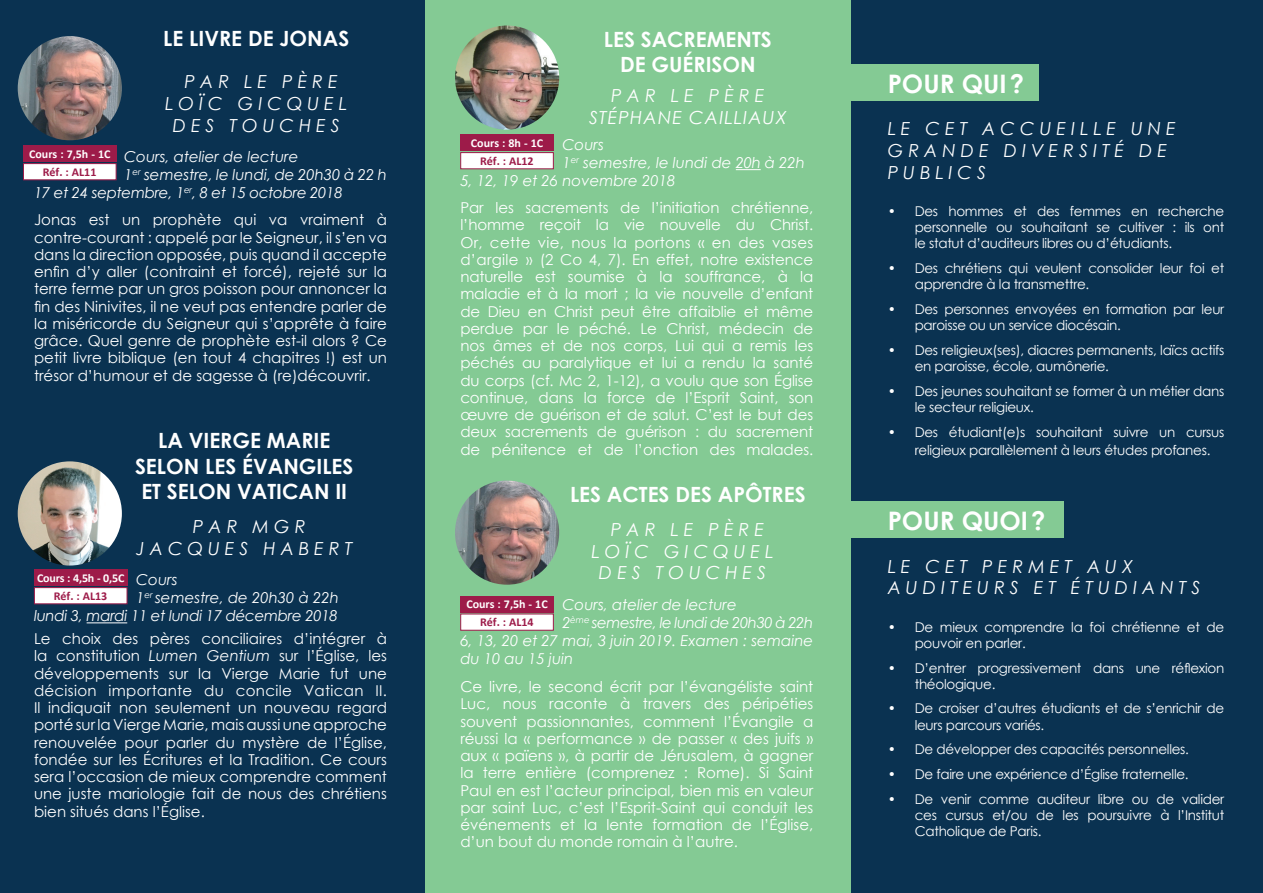
<style>
.page{position:relative;width:1263px;height:893px;background:#fff}
.page>*{position:absolute;margin:0;border:0;box-sizing:border-box;transform-origin:0 0}
.t1{font:700 25.5px "Century Gothic";color:#fff}
.t2{font:700 21px "Century Gothic";color:#fff}
.t3{font:italic 18px/21.6px "Century Gothic";letter-spacing:.275em;color:#fff;text-align:center}
.t4{font:italic 18px "Century Gothic";letter-spacing:.06em;color:#fff}
.t5{font:15px/17.2px "Century Gothic";color:#fff;text-align:justify}
.t6{font:italic 15px/18px "Century Gothic";color:#fff}
.t7{font:italic 15px "Century Gothic";letter-spacing:-.02em;color:#fff}
.t8{font:italic 15px "Century Gothic";letter-spacing:-.03em;color:#fff}
.t9{font:13.5px/16.2px "Century Gothic";letter-spacing:-.02em;color:#fff}
.Intro_texte{font:700 12px "Calibri";color:#fff}
.Intro_texte-2{font:700 12px "Calibri";color:#9d1b49}
.s1{font-style:italic}
</style>
<div class="page">
<div style="left:850px;top:0;width:413px;height:893px;background:#0a3251"></div>
<div style="left:0;top:0;width:425px;height:893px;background:#0a3251"></div>
<div style="left:425px;top:0;width:425px;height:893px;background:#84ca94"></div>
<hr style="left:87px;top:622px;width:40px;height:1px;background:#fff">
<svg style="left:736px;top:169px;width:25px;height:1px"></svg>
<div style="left:842px;top:65px;width:196px;height:36px;background:#84ca94"></div>
<div style="left:842px;top:502px;width:221px;height:36px;background:#84ca94"></div>
<img style="left:18px;top:36px;width:104px;height:104px;border-radius:52px">
<img style="left:455px;top:26px;width:104px;height:104px;border-radius:52px">
<img style="left:455px;top:480px;width:104px;height:105px;border-radius:52px">
<img style="left:18px;top:461px;width:104px;height:105px;border-radius:52px">
<div style="left:23px;top:163px;width:93px;height:17px;background:#fff;border:1px solid #9d1b49"></div>
<div style="left:34px;top:587px;width:93px;height:17px;background:#fff;border:1px solid #9d1b49"></div>
<div style="left:460px;top:152px;width:94px;height:17px;background:#fff;border:1px solid #9d1b49"></div>
<div style="left:460px;top:614px;width:94px;height:17px;background:#fff;border:1px solid #9d1b49"></div>
<div style="left:23px;top:146px;width:93px;height:16px;background:#9d1b49"></div>
<div style="left:34px;top:570px;width:93px;height:16px;background:#9d1b49"></div>
<div style="left:460px;top:135px;width:94px;height:16px;background:#9d1b49"></div>
<div style="left:460px;top:596px;width:94px;height:16px;background:#9d1b49"></div>
<p class="t2" style="left:163px;top:22px;width:188px">LE LIVRE DE JONAS</p>
<p class="t3" style="left:165px;top:71px;width:183px">PAR LE PÈRE<br>LOÏC GICQUEL</p>
<p class="t3" style="left:173px;top:114px;width:169px">DES TOUCHES</p>
<p class="t6" style="left:124px;top:148px;width:176px">Cours, atelier de lecture</p>
<p class="t6" style="left:124px;top:166px;width:264px">1<sup>er</sup> semestre, le lundi, de 20h30 à 22 h</p>
<p class="t7" style="left:34px;top:182px;width:310px">17 et 24 septembre, 1<sup>er</sup>, 8 et 15 octobre 2018</p>
<p class="t5" style="left:34px;top:211px;width:354px">Jonas est un prophète qui va vraiment à</p>
<p class="t5" style="left:34px;top:228px;width:354px">contre-courant : appelé par le Seigneur, il s’en va dans la direction opposée, puis quand il accepte enfin d’y aller (contraint et forcé), rejeté sur la terre ferme par un gros poisson pour annoncer la fin des Ninivites, il ne veut pas entendre parler de la miséricorde du Seigneur qui s’apprête à faire grâce. Quel genre de prophète est-il alors ? Ce petit livre biblique (en tout 4 chapitres !) est un trésor d’humour et de sagesse à (re)découvrir.</p>
<p class="Intro_texte" style="left:29px;top:146px;width:83px">Cours : 7,5h - 1C</p>
<p class="Intro_texte-2" style="left:43px;top:164px;width:55px">Réf. : AL11</p>
<p class="t2" style="left:158px;top:425px;width:174px">LA VIERGE MARIE</p>
<p class="t2" style="left:135px;top:450px;width:220px">SELON LES ÉVANGILES</p>
<p class="t2" style="left:141px;top:475px;width:207px">ET SELON VATICAN II</p>
<p class="t3" style="left:193px;top:515px;width:114px">PAR MGR</p>
<p class="t3" style="left:136px;top:537px;width:218px">JACQUES HABERT</p>
<p class="t6" style="left:136px;top:571px;width:43px">Cours</p>
<p class="t6" style="left:136px;top:589px;width:204px">1<sup>er</sup> semestre, de 20h30 à 22h</p>
<p class="t7" style="left:34px;top:605px;width:305px">lundi 3, mardi 11 et lundi 17 décembre 2018</p>
<p class="t5" style="left:34px;top:630px;width:354px">Le choix des pères conciliaires d’intégrer à la constitution <span class="s1">Lumen Gentium</span> sur l’Église, les développements sur la Vierge Marie fut une décision importante du concile Vatican II.</p>
<p class="t5" style="left:34px;top:699px;width:354px">Il indiquait non seulement un nouveau regard porté sur la Vierge Marie, mais aussi une approche renouvelée pour parler du mystère de l’Église, fondée sur les Écritures et la Tradition. Ce cours sera l’occasion de mieux comprendre comment une juste mariologie fait de nous des chrétiens bien situés dans l’Église.</p>
<p class="Intro_texte" style="left:37px;top:570px;width:89px">Cours : 4,5h - 0,5C</p>
<p class="Intro_texte-2" style="left:54px;top:588px;width:55px">Réf. : AL13</p>
<p class="t2" style="left:604px;top:23px;width:170px">LES SACREMENTS</p>
<p class="t2" style="left:620px;top:48px;width:137px">DE GUÉRISON</p>
<p class="t3" style="left:611px;top:85px;width:155px">PAR LE PÈRE</p>
<p class="t4" style="left:589px;top:105px;width:199px">STÉPHANE CAILLIAUX</p>
<p class="t6" style="left:562px;top:136px;width:43px">Cours</p>
<p class="t6" style="left:562px;top:154px;width:244px">1<sup>er</sup> semestre, le lundi de 20h à 22h</p>
<p class="t6" style="left:460px;top:172px;width:217px">5, 12, 19 et 26 novembre 2018</p>
<p class="t5" style="left:460px;top:199px;width:354px">Par les sacrements de l’initiation chrétienne, l’homme reçoit la vie nouvelle du Christ.</p>
<p class="t5" style="left:460px;top:233px;width:354px">Or, cette vie, nous la portons « en des vases d’argile » (2 Co 4, 7). En effet, notre existence naturelle est soumise à la souffrance, à la maladie et à la mort ; la vie nouvelle d’enfant de Dieu en Christ peut être affaiblie et même perdue par le péché. Le Christ, médecin de nos âmes et de nos corps, Lui qui a remis les péchés au paralytique et lui a rendu la santé du corps (cf. Mc 2, 1-12), a voulu que son Église continue, dans la force de l’Esprit Saint, son œuvre de guérison et de salut. C’est le but des deux sacrements de guérison : du sacrement de pénitence et de l’onction des malades.</p>
<p class="t2" style="left:570px;top:478px;width:237px">LES ACTES DES APÔTRES</p>
<p class="t3" style="left:592px;top:519px;width:183px">PAR LE PÈRE<br>LOÏC GICQUEL</p>
<p class="t3" style="left:599px;top:562px;width:169px">DES TOUCHES</p>
<p class="t6" style="left:562px;top:595px;width:176px">Cours, atelier de lecture</p>
<p class="t8" style="left:562px;top:612px;width:252px">2<sup>ème</sup> semestre, le lundi de 20h30 à 22h</p>
<p class="t6" style="left:460px;top:631px;width:354px">6, 13, 20 et 27 mai, 3 juin 2019. Examen : semaine du 10 au 15 juin</p>
<p class="t5" style="left:460px;top:678px;width:354px">Ce livre, le second écrit par l’évangéliste saint Luc, nous raconte à travers des péripéties souvent passionnantes, comment l’Évangile a réussi la « performance » de passer « des juifs » aux « païens », à partir de Jérusalem, à gagner la terre entière (comprenez : Rome). Si Saint Paul en est l’acteur principal, bien mis en valeur par saint Luc, c’est l’Esprit-Saint qui conduit les événements et la lente formation de l’Église, d’un bout du monde romain à l’autre.</p>
<p class="Intro_texte" style="left:471px;top:135px;width:74px">Cours : 8h - 1C</p>
<p class="Intro_texte-2" style="left:480px;top:153px;width:55px">Réf. : AL12</p>
<p class="Intro_texte" style="left:466px;top:597px;width:83px">Cours : 7,5h - 1C</p>
<p class="Intro_texte-2" style="left:480px;top:614px;width:55px">Réf. : AL14</p>
<p class="t1" style="left:888px;top:64px;width:138px">POUR QUI?</p>
<p class="t3" style="left:888px;top:118px;width:290px;text-align:left">LE CET ACCUEILLE UNE<br>GRANDE DIVERSITÉ DE</p>
<p class="t3" style="left:888px;top:161px;width:100px">PUBLICS</p>
<p class="t9" style="left:915px;top:203px;width:311px;text-align:justify;text-indent:-27px">• Des hommes et des femmes en recherche personnelle ou souhaitant se cultiver : ils ont le statut d’auditeurs libres ou d’étudiants.</p>
<p class="t9" style="left:915px;top:260px;width:311px;text-indent:-27px">• Des chrétiens qui veulent consolider leur foi et apprendre à la transmettre.</p>
<p class="t9" style="left:915px;top:301px;width:311px;text-indent:-27px">• Des personnes envoyées en formation par leur paroisse ou un service diocésain.</p>
<p class="t9" style="left:915px;top:342px;width:311px;text-indent:-27px">• Des religieux(ses), diacres permanents, laïcs actifs en paroisse, école, aumônerie.</p>
<p class="t9" style="left:915px;top:383px;width:311px;text-indent:-27px">• Des jeunes souhaitant se former à un métier dans le secteur religieux.</p>
<p class="t9" style="left:915px;top:423px;width:311px;line-height:18px;text-indent:-27px">• Des étudiant(e)s souhaitant suivre un cursus religieux parallèlement à leurs études profanes.</p>
<p class="t1" style="left:888px;top:501px;width:159px">POUR QUOI?</p>
<p class="t3" style="left:888px;top:555px;width:314px;text-align:left">LE CET PERMET AUX<br>AUDITEURS ET ÉTUDIANTS</p>
<p class="t9" style="left:915px;top:618px;width:311px;text-indent:-27px">• De mieux comprendre la foi chrétienne et de pouvoir en parler.</p>
<p class="t9" style="left:915px;top:659px;width:311px;text-indent:-27px">• D’entrer progressivement dans une réflexion théologique.</p>
<p class="t9" style="left:915px;top:700px;width:311px;text-indent:-27px">• De croiser d’autres étudiants et de s’enrichir de leurs parcours variés.</p>
<p class="t9" style="left:888px;top:741px;width:303px">• De développer des capacités personnelles.</p>
<p class="t9" style="left:888px;top:766px;width:302px">• De faire une expérience d’Église fraternelle.</p>
<p class="t9" style="left:915px;top:791px;width:311px;text-align:justify;text-indent:-27px">• De venir comme auditeur libre ou de valider ces cursus et/ou de les poursuivre à l’Institut Catholique de Paris.</p>
</div>
